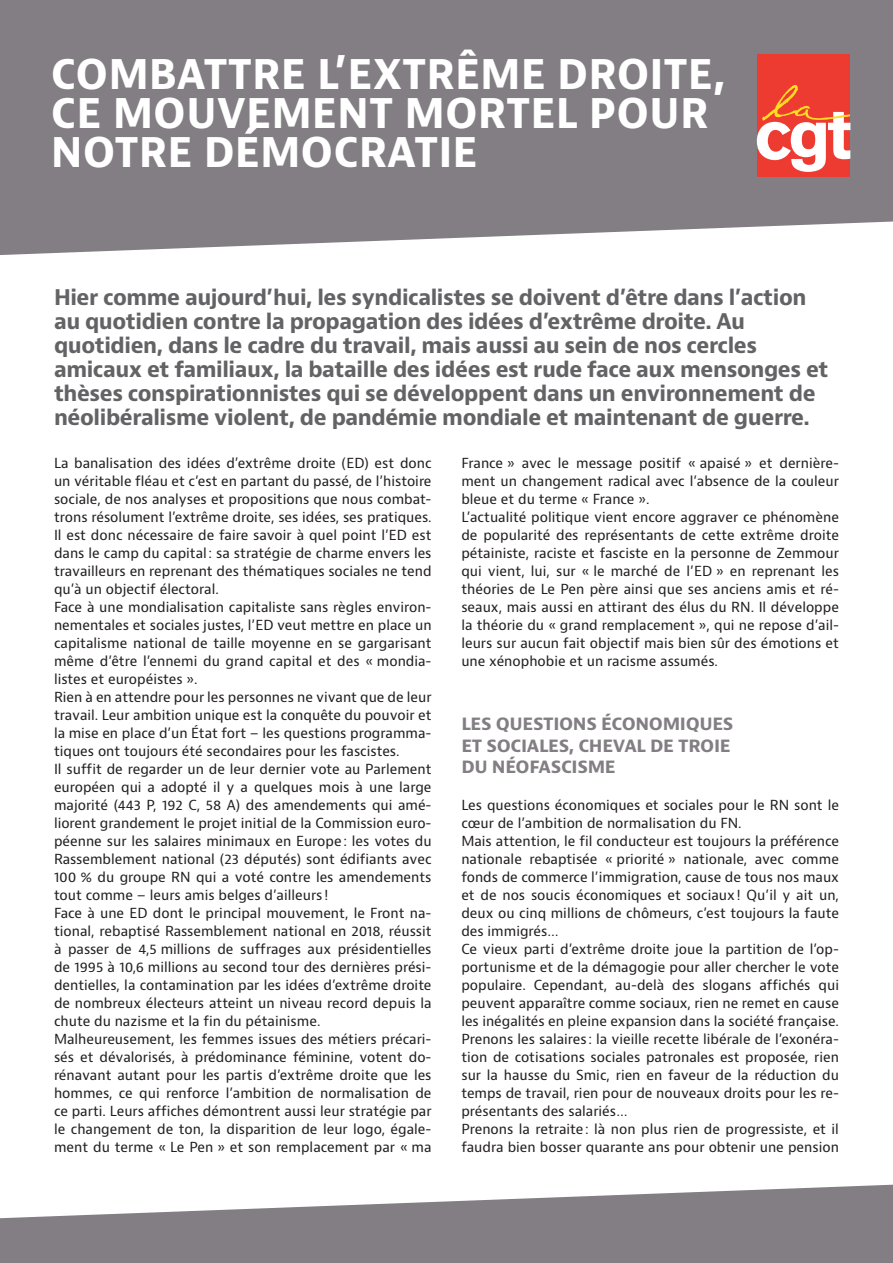
<style>
.page{position:relative;width:893px;height:1263px;background:#fff}
.page>*{position:absolute;margin:0;border:0;box-sizing:border-box;transform-origin:0 0}
.Titre_général{font:700 43.5px/39px "Bernina Sans";color:#fff;scale:.96 1}
.Chapo{font:700 21px/24px "Bernino Sans";letter-spacing:-.02em;color:#636366}
.Inter{font:700 18px/21.6px "Bernino Sans";letter-spacing:-.02em;color:#827e83}
.Texte{font:13.5px/18px "Bernino Sans";color:#231f20;text-align:justify}
</style>
<div class="page">
<svg style="left:0;top:0;width:893px;height:255px;background:#8a868b"></svg>
<svg style="left:0;top:1185px;width:893px;height:78px;fill:#827e83"></svg>
<div style="left:757px;top:54px;width:93px;height:122px;background:#ee3b32"></div>
<svg style="left:757px;top:85px;width:93px;height:87px"></svg>
<p class="Titre_général" style="left:51px;top:55px;width:704px">COMBATTRE L’EXTRÊME DROITE,<br>CE MOUVEMENT MORTEL POUR<br>NOTRE DÉMOCRATIE</p>
<p class="Chapo" style="left:54px;top:286px;width:776px">Hier comme aujourd’hui, les syndicalistes se doivent d’être dans l’action au quotidien contre la propagation des idées d’extrême droite. Au quotidien, dans le cadre du travail, mais aussi au sein de nos cercles amicaux et familiaux, la bataille des idées est rude face aux mensonges et thèses conspirationnistes qui se développent dans un environnement de néolibéralisme violent, de pandémie mondiale et maintenant de guerre.</p>
<p class="Texte" style="left:54px;top:454px;width:379px">La banalisation des idées d’extrême droite (ED) est donc un véritable fléau et c’est en partant du passé, de l’histoire sociale, de nos analyses et propositions que nous combat&shy;trons résolument l’extrême droite, ses idées, ses pratiques.</p>
<p class="Texte" style="left:54px;top:526px;width:379px">Il est donc nécessaire de faire savoir à quel point l’ED est dans le camp du capital: sa stratégie de charme envers les travailleurs en reprenant des thématiques sociales ne tend qu’à un objectif électoral.</p>
<p class="Texte" style="left:54px;top:598px;width:379px">Face à une mondialisation capitaliste sans règles environ&shy;nementales et sociales justes, l’ED veut mettre en place un capitalisme national de taille moyenne en se gargarisant même d’être l’ennemi du grand capital et des « mondia&shy;listes et européistes ».</p>
<p class="Texte" style="left:54px;top:688px;width:379px">Rien à en attendre pour les personnes ne vivant que de leur travail. Leur ambition unique est la conquête du pouvoir et la mise en place d’un État fort – les questions programma&shy;tiques ont toujours été secondaires pour les fascistes.</p>
<p class="Texte" style="left:54px;top:760px;width:379px">Il suffit de regarder un de leur dernier vote au Parlement européen qui a adopté il y a quelques mois à une large majorité (443 P, 192 C, 58 A) des amendements qui amé&shy;liorent grandement le projet initial de la Commission euro&shy;péenne sur les salaires minimaux en Europe: les votes du Rassemblement national (23 députés) sont édifiants avec 100 % du groupe RN qui a voté contre les amendements tout comme – leurs amis belges d’ailleurs !</p>
<p class="Texte" style="left:54px;top:904px;width:379px">Face à une ED dont le principal mouvement, le Front na&shy;tional, rebaptisé Rassemblement national en 2018, réussit à passer de 4,5 millions de suffrages aux présidentielles de 1995 à 10,6 millions au second tour des dernières prési&shy;dentielles, la contamination par les idées d’extrême droite de nombreux électeurs atteint un niveau record depuis la chute du nazisme et la fin du pétainisme.</p>
<p class="Texte" style="left:54px;top:1030px;width:379px">Malheureusement, les femmes issues des métiers précari&shy;sés et dévalorisés, à prédominance féminine, votent do&shy;rénavant autant pour les partis d’extrême droite que les hommes, ce qui renforce l’ambition de normalisation de ce parti. Leurs affiches démontrent aussi leur stratégie par le changement de ton, la disparition de leur logo, égale&shy;ment du terme « Le Pen » et son remplacement par « ma</p>
<p class="Texte" style="left:461px;top:454px;width:379px">France » avec le message positif « apaisé » et dernière&shy;ment un changement radical avec l’absence de la couleur bleue et du terme « France ».</p>
<p class="Texte" style="left:461px;top:508px;width:379px">L’actualité politique vient encore aggraver ce phénomène de popularité des représentants de cette extrême droite pétainiste, raciste et fasciste en la personne de Zemmour qui vient, lui, sur « le marché de l’ED » en reprenant les théories de Le Pen père ainsi que ses anciens amis et ré&shy;seaux, mais aussi en attirant des élus du RN. Il développe la théorie du « grand remplacement », qui ne repose d’ail&shy;leurs sur aucun fait objectif mais bien sûr des émotions et une xénophobie et un racisme assumés.</p>
<p class="Inter" style="left:461px;top:713px;width:274px">LES QUESTIONS ÉCONOMIQUES<br>ET SOCIALES, CHEVAL DE TROIE<br>DU NÉOFASCISME</p>
<p class="Texte" style="left:461px;top:796px;width:379px">Les questions économiques et sociales pour le RN sont le cœur de l’ambition de normalisation du FN.</p>
<p class="Texte" style="left:461px;top:832px;width:379px">Mais attention, le fil conducteur est toujours la préférence nationale rebaptisée « priorité » nationale, avec comme fonds de commerce l’immigration, cause de tous nos maux et de nos soucis économiques et sociaux! Qu’il y ait un, deux ou cinq millions de chômeurs, c’est toujours la faute des immigrés…</p>
<p class="Texte" style="left:461px;top:940px;width:379px">Ce vieux parti d’extrême droite joue la partition de l’op&shy;portunisme et de la démagogie pour aller chercher le vote populaire. Cependant, au-delà des slogans affichés qui peuvent apparaître comme sociaux, rien ne remet en cause les inégalités en pleine expansion dans la société française.</p>
<p class="Texte" style="left:461px;top:1030px;width:379px">Prenons les salaires : la vieille recette libérale de l’exonéra&shy;tion de cotisations sociales patronales est proposée, rien sur la hausse du Smic, rien en faveur de la réduction du temps de travail, rien pour de nouveaux droits pour les re&shy;présentants des salariés…</p>
<p class="Texte" style="left:461px;top:1120px;width:379px">Prenons la retraite: là non plus rien de progressiste, et il faudra bien bosser quarante ans pour obtenir une pension</p>
</div>
